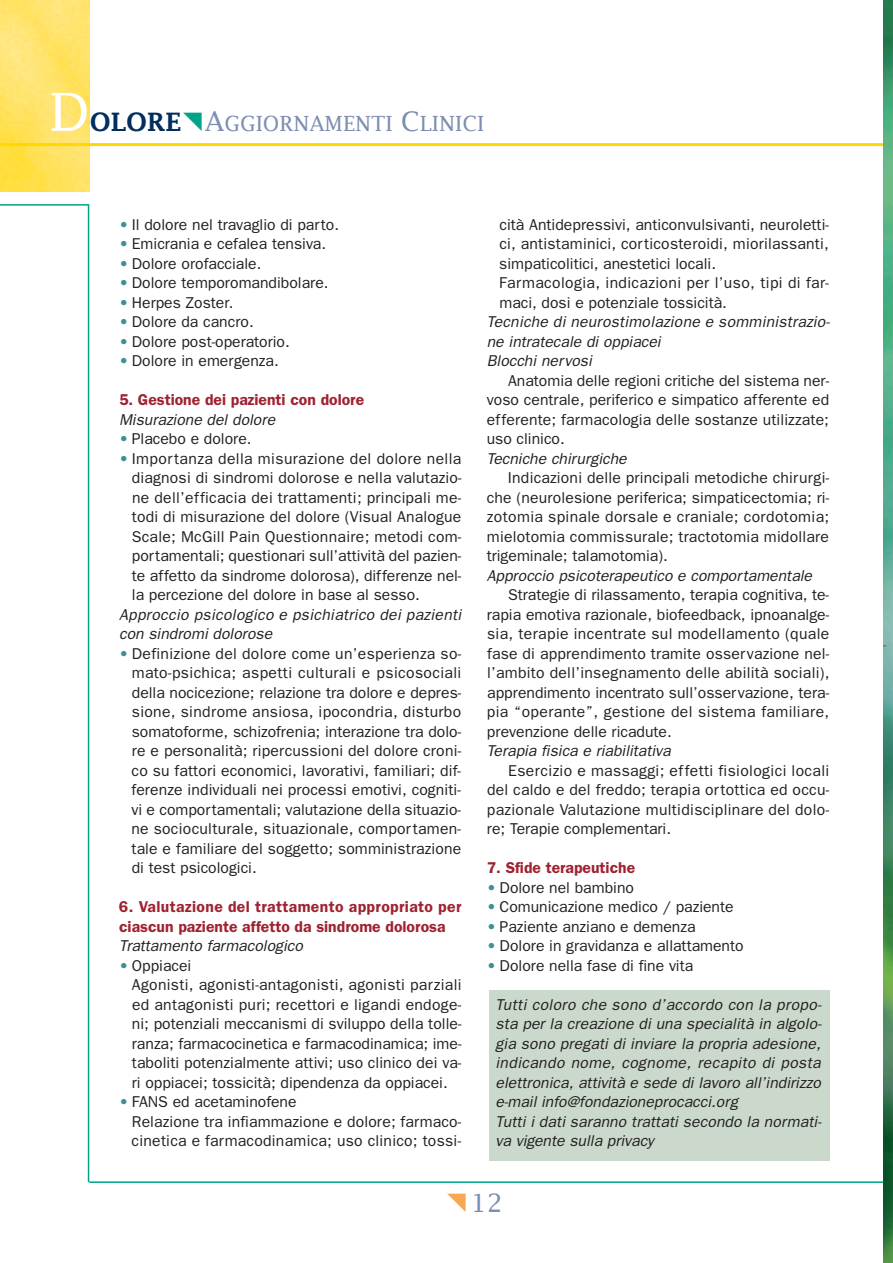
<style>
.page{position:relative;width:893px;height:1263px;background:#fff}
.page>*{position:absolute;margin:0;border:0;box-sizing:border-box;transform-origin:0 0}
.t1{font:25.5px "Lucida Fax";color:#7d8eb0}
.t2{font:21px "Lucida Fax";color:#7d8eb0}
.t3{font:15.75px/19.5px "Franklin Gothic";color:#231f20;text-align:justify}
.t4{font:italic 15.75px/19.5px "Franklin Gothic";letter-spacing:.005em;color:#231f20}
.t5{font:600 15.75px/19.5px "Franklin Gothic";letter-spacing:.02em;color:#9f2231}
.t6{font:600 15.75px "Franklin Gothic";color:#9f2231}
.s1{font-size:52.5px;color:#fff}
.s2{font-weight:600;font-size:25.5px;color:#002e5e}
.s3{font-size:27px}
.s4{color:#3d9191}
</style>
<div class="page">
<div style="left:489px;top:991px;width:340px;height:170px;background:#cad9cc"></div>
<img style="left:0;top:0;width:89px;height:191px">
<svg style="left:0;top:204px;width:90px;height:979px"></svg>
<hr style="left:0;top:143px;width:893px;height:3px;background:#ffd801">
<hr style="left:89px;top:1181px;width:804px;height:2px;background:#00a38a">
<img style="left:884px;top:0;width:9px;height:1263px">
<h2 class="t2" style="left:49px;top:111px;width:437px"><span class="s1">D</span><span class="s2">OlOre</span> <span class="s3">A</span>GGIORNAMENTI <span class="s3">C</span>LINICI</h2>
<p class="t3" style="left:119px;top:214px;width:222px"><span class="s4">•</span> Il dolore nel travaglio di parto.</p>
<p class="t3" style="left:119px;top:234px;width:209px"><span class="s4">•</span> Emicrania e cefalea tensiva.</p>
<p class="t3" style="left:119px;top:253px;width:144px"><span class="s4">•</span> Dolore orofacciale.</p>
<p class="t3" style="left:119px;top:273px;width:211px"><span class="s4">•</span> Dolore temporomandibolare.</p>
<p class="t3" style="left:119px;top:292px;width:116px"><span class="s4">•</span> Herpes Zoster.</p>
<p class="t3" style="left:119px;top:312px;width:136px"><span class="s4">•</span> Dolore da cancro.</p>
<p class="t3" style="left:119px;top:331px;width:172px"><span class="s4">•</span> Dolore post-operatorio.</p>
<p class="t3" style="left:119px;top:351px;width:161px"><span class="s4">•</span> Dolore in emergenza.</p>
<p class="t6" style="left:119px;top:390px;width:247px">5. Gestione dei pazienti con dolore</p>
<p class="t4" style="left:119px;top:409px;width:158px">Misurazione del dolore</p>
<p class="t3" style="left:119px;top:429px;width:134px"><span class="s4">•</span> Placebo e dolore.</p>
<p class="t3" style="left:132px;top:448px;width:331px;text-indent:-13px"><span class="s4">•</span> Importanza della misurazione del dolore nella diagnosi di sindromi dolorose e nella valutazio&shy;ne dell’efficacia dei trattamenti; principali me&shy;todi di misurazione del dolore (Visual Analogue Scale; McGill Pain Questionnaire; metodi com&shy;portamentali; questionari sull’attività del pazien&shy;te affetto da sindrome dolorosa), differenze nel&shy;la percezione del dolore in base al sesso.</p>
<p class="t4" style="left:119px;top:604px;width:344px">Approccio psicologico e psichiatrico dei pazienti con sindromi dolorose</p>
<p class="t3" style="left:131px;top:643px;width:331px;text-indent:-12px"><span class="s4">•</span> Definizione del dolore come un’esperienza so&shy;mato-psichica; aspetti culturali e psicosociali della nocicezione; relazione tra dolore e depres&shy;sione, sindrome ansiosa, ipocondria, disturbo somatoforme, schizofrenia; interazione tra dolo&shy;re e personalità; ripercussioni del dolore croni&shy;co su fattori economici, lavorativi, familiari; dif&shy;ferenze individuali nei processi emotivi, cogniti&shy;vi e comportamentali; valutazione della situazio&shy;ne socioculturale, situazionale, comportamen&shy;tale e familiare del soggetto; somministrazione di test psicologici.</p>
<p class="t5" style="left:119px;top:897px;width:344px">6. Valutazione del trattamento appropriato per ciascun paziente affetto da sindrome dolorosa</p>
<p class="t4" style="left:119px;top:936px;width:185px">Trattamento farmacologico</p>
<p class="t3" style="left:132px;top:955px;width:331px;text-align:left;text-indent:-13px"><span class="s4">•</span> Oppiacei<br>Agonisti, agonisti-antagonisti, agonisti parziali ed antagonisti puri; recettori e ligandi endoge&shy;ni; potenziali meccanismi di sviluppo della tolle&shy;ranza; farmacocinetica e farmacodinamica; ime&shy;taboliti potenzialmente attivi; uso clinico dei va&shy;ri oppiacei; tossicità; dipendenza da oppiacei.</p>
<p class="t3" style="left:132px;top:1092px;width:331px;text-align:left;text-indent:-13px"><span class="s4">•</span> FANS ed acetaminofene<br>Relazione tra infiammazione e dolore; farmaco&shy;cinetica e farmacodinamica; uso clinico; tossi-</p>
<p class="t3" style="left:499px;top:214px;width:331px;text-align:left">cità Antidepressivi, anticonvulsivanti, neuroletti&shy;ci, antistaminici, corticosteroidi, miorilassanti, simpaticolitici, anestetici locali.<br>Farmacologia, indicazioni per l’uso, tipi di far&shy;maci, dosi e potenziale tossicità.</p>
<p class="t4" style="left:487px;top:312px;width:345px">Tecniche di neurostimolazione e somministrazio&shy;ne intratecale di oppiacei<br>Blocchi nervosi</p>
<p class="t3" style="left:487px;top:370px;width:344px;text-indent:21px">Anatomia delle regioni critiche del sistema ner&shy;voso centrale, periferico e simpatico afferente ed efferente; farmacologia delle sostanze utilizzate; uso clinico.</p>
<p class="t4" style="left:487px;top:448px;width:142px">Tecniche chirurgiche</p>
<p class="t3" style="left:487px;top:468px;width:344px;text-indent:21px">Indicazioni delle principali metodiche chirurgi&shy;che (neurolesione periferica; simpaticectomia; ri&shy;zotomia spinale dorsale e craniale; cordotomia; mielotomia commissurale; tractotomia midollare trigeminale; talamotomia).</p>
<p class="t4" style="left:487px;top:565px;width:327px">Approccio psicoterapeutico e comportamentale</p>
<p class="t3" style="left:487px;top:585px;width:344px;text-indent:21px">Strategie di rilassamento, terapia cognitiva, te&shy;rapia emotiva razionale, biofeedback, ipnoanalge&shy;sia, terapie incentrate sul modellamento (quale fase di apprendimento tramite osservazione nel&shy;l’ambito dell’insegnamento delle abilità sociali), apprendimento incentrato sull’osservazione, tera&shy;pia “operante”, gestione del sistema familiare, prevenzione delle ricadute.</p>
<p class="t4" style="left:487px;top:741px;width:185px">Terapia fisica e riabilitativa</p>
<p class="t3" style="left:487px;top:760px;width:344px;text-indent:21px">Esercizio e massaggi; effetti fisiologici locali del caldo e del freddo; terapia ortottica ed occu&shy;pazionale Valutazione multidisciplinare del dolo&shy;re; Terapie complementari.</p>
<p class="t6" style="left:487px;top:858px;width:150px">7. Sfide terapeutiche</p>
<p class="t3" style="left:487px;top:877px;width:149px"><span class="s4">•</span> Dolore nel bambino</p>
<p class="t3" style="left:487px;top:897px;width:248px"><span class="s4">•</span> Comunicazione medico / paziente</p>
<p class="t3" style="left:487px;top:916px;width:210px"><span class="s4">•</span> Paziente anziano e demenza</p>
<p class="t3" style="left:487px;top:936px;width:258px"><span class="s4">•</span> Dolore in gravidanza e allattamento</p>
<p class="t3" style="left:487px;top:955px;width:208px"><span class="s4">•</span> Dolore nella fase di fine vita</p>
<p class="t4" style="left:495px;top:994px;width:328px">Tutti coloro che sono d’accordo con la propo&shy;sta per la creazione di una specialità in algolo&shy;gia sono pregati di inviare la propria adesione, indicando nome, cognome, recapito di posta elettronica, attività e sede di lavoro all’indirizzo e-mail info@fondazioneprocacci.org<br>Tutti i dati saranno trattati secondo la normati&shy;va vigente sulla privacy</p>
<h1 class="t1" style="left:471px;top:1187px;width:34px">12</h1>
</div>
